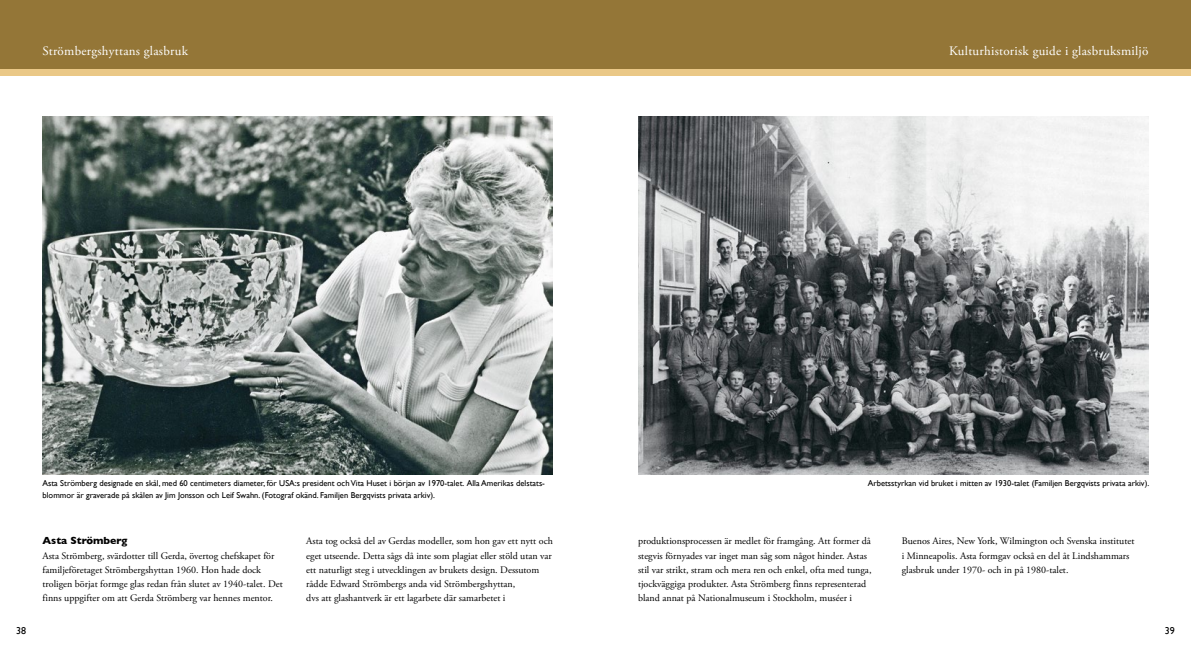
<style>
.page{position:relative;width:1191px;height:652px;background:#fff}
.page>*{position:absolute;margin:0;border:0;box-sizing:border-box;transform-origin:0 0}
.t1{font:13px "Adobe Garamond Pro";letter-spacing:.02em;color:#fff}
.Bröd_1a{font:700 10.5px "Gill Sans";color:#000}
.Bröd_1a-2{font:10px/14px "Adobe Garamond Pro";color:#000}
.t2{font:10px "Gill Sans";color:#000}
.Bildtext_vänster___F{font:8.5px/12px "Gill Sans";color:#000}
</style>
<div class="page">
<img style="left:43px;top:117px;width:510px;height:357px">
<img style="left:638px;top:117px;width:510px;height:357px">
<div style="left:0;top:69px;width:1191px;height:6px;background:#eac887"></div>
<div style="left:0;top:0;width:1191px;height:69px;background:#947637"></div>
<h1 class="t1" style="left:43px;top:43px;width:147px">Strömbergshyttans glasbruk</h1>
<h1 class="t1" style="left:949px;top:43px;width:201px">Kulturhistorisk guide i glasbruksmiljö</h1>
<p class="Bildtext_vänster___F" style="left:43px;top:477px;width:504px">Asta Strömberg designade en skål, med 60 centimeters diameter, för USA:s president och Vita Huset i början av 1970-talet. Alla Amerikas delstats&shy;blommor är graverade på skålen av Jim Jonsson och Leif Swahn. (Fotograf okänd. Familjen Bergqvists privata arkiv).</p>
<p class="Bröd_1a" style="left:43px;top:533px;width:86px">Asta Strömberg</p>
<p class="Bröd_1a-2" style="left:43px;top:549px;width:242px">Asta Strömberg, svärdotter till Gerda, övertog chefskapet för familjeföretaget Strömbergshyttan 1960. Hon hade dock troligen börjat formge glas redan från slutet av 1940-talet. Det finns uppgifter om att Gerda Strömberg var hennes mentor.</p>
<p class="Bröd_1a-2" style="left:306px;top:535px;width:248px">Asta tog också del av Gerdas modeller, som hon gav ett nytt och eget utseende. Detta sågs då inte som plagiat eller stöld utan var ett naturligt steg i utvecklingen av brukets design. Dessutom rådde Edward Strömbergs anda vid Strömbergshyttan,<br>dvs att glashantverk är ett lagarbete där samarbetet i</p>
<p class="Bildtext_vänster___F" style="left:867px;top:477px;width:283px">Arbetsstyrkan vid bruket i mitten av 1930-talet (Familjen Bergqvists privata arkiv).</p>
<p class="Bröd_1a-2" style="left:638px;top:535px;width:235px">produktionsprocessen är medlet för framgång. Att former då stegvis förnyades var inget man såg som något hinder. Astas stil var strikt, stram och mera ren och enkel, ofta med tunga, tjockväggiga produkter. Asta Strömberg finns representerad bland annat på Nationalmuseum i Stockholm, muséer i</p>
<p class="Bröd_1a-2" style="left:901px;top:535px;width:234px">Buenos Aires, New York, Wilmington och Svenska institutet i Minneapolis. Asta formgav också en del åt Lindshammars glasbruk under 1970- och in på 1980-talet.</p>
<p class="t2" style="left:16px;top:625px;width:11px">38</p>
<p class="t2" style="left:1164px;top:625px;width:11px">39</p>
</div>
